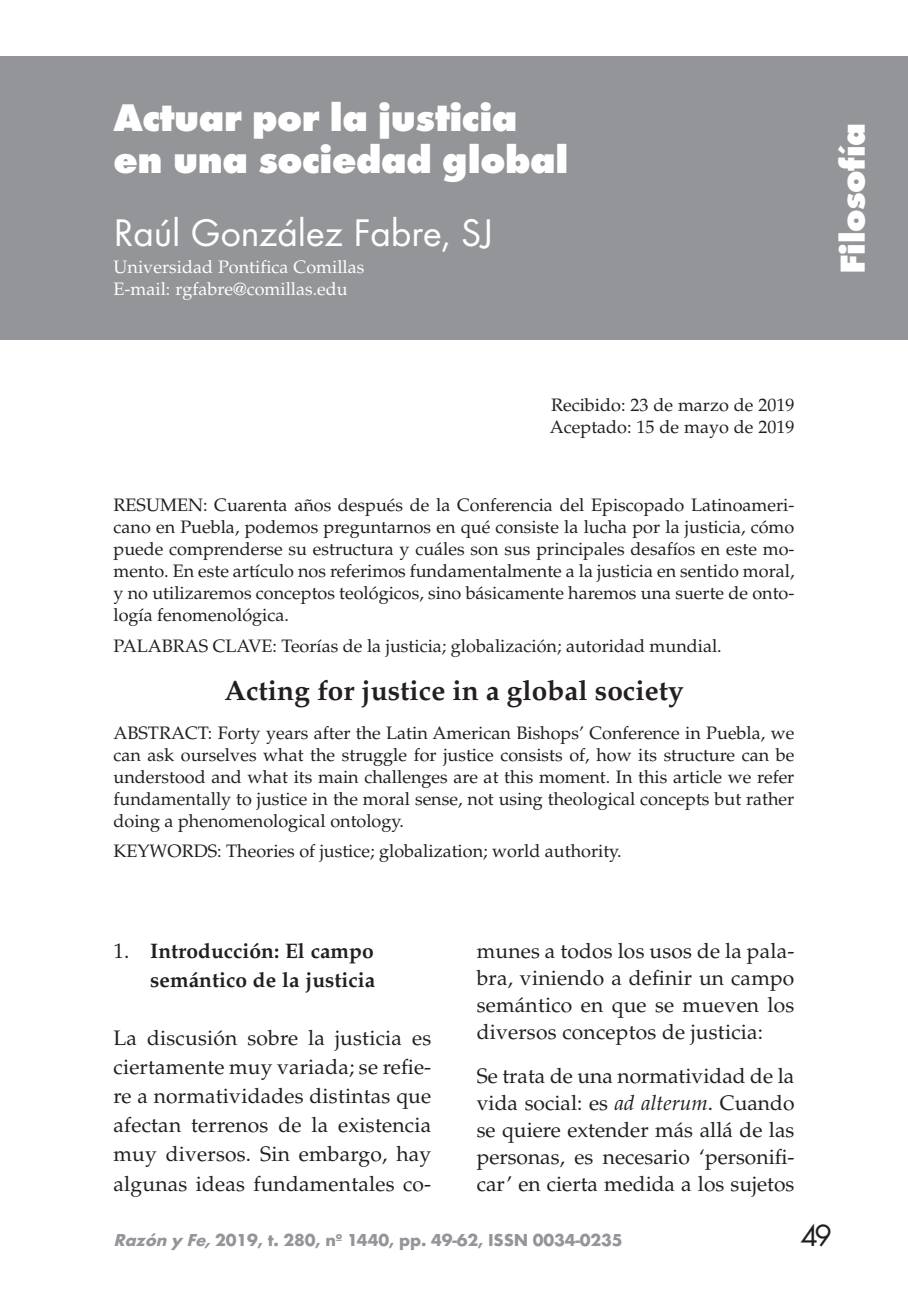
<style>
.page{position:relative;width:908px;height:1304px;background:#fff}
.page>*{position:absolute;margin:0;border:0;box-sizing:border-box;transform-origin:0 0}
.t1{font:800 40px/42px "Futura T";letter-spacing:-.01em;color:#fff}
.t2{font:40px "Futura T";letter-spacing:-.01em;color:#fff}
.t3{font:800 36px "Futura T";letter-spacing:-.01em;color:#fff}
.t4{font:32px "Futura T";color:#231f20}
.t5{font:700 28px "Palatino";color:#231f20}
.t6{font:21px/27px "Palatino";letter-spacing:.01em;color:#231f20;text-align:justify}
.t7{font:700 21px/29.2px "Palatino";color:#231f20;text-align:right}
.t8{font:18px/22px "Palatino";color:#231f20;text-align:justify}
.t9{font:18px/22px "Palatino";color:#fff}
.t10{font:700 18px "Futura T";letter-spacing:-.01em;color:#939598}
.s1{font-weight:400}
.s2{font-style:italic}
</style>
<div class="page">
<div style="left:0;top:57px;width:907px;height:283px;background:#939598"></div>
<p class="t1" style="left:113px;top:97px;width:456px">Actuar por la justicia en una sociedad global</p>
<p class="t2" style="left:113px;top:209px;width:381px">Raúl González Fabre, SJ</p>
<p class="t9" style="left:113px;top:257px;width:252px">Universidad Pontifica Comillas<br>E-mail: rgfabre@comillas.edu</p>
<p class="t8" style="left:549px;top:394px;width:246px">Recibido: 23 de marzo de 2019<br>Aceptado: 15 de mayo de 2019</p>
<p class="t8" style="left:113px;top:495px;width:682px">RESUMEN: Cuarenta años después de la Conferencia del Episcopado Latinoameri&shy;cano en Puebla, podemos preguntarnos en qué consiste la lucha por la justicia, cómo puede comprenderse su estructura y cuáles son sus principales desafíos en este mo&shy;mento. En este artículo nos referimos fundamentalmente a la justicia en sentido moral, y no utilizaremos conceptos teológicos, sino básicamente haremos una suerte de onto&shy;logía fenomenológica.</p>
<p class="t8" style="left:113px;top:635px;width:609px">PALABRAS CLAVE: Teorías de la justicia; globalización; autoridad mundial.</p>
<p class="t5" style="left:224px;top:674px;width:460px">Acting for justice in a global society</p>
<p class="t8" style="left:113px;top:722px;width:682px">ABSTRACT: Forty years after the Latin American Bishops’ Conference in Puebla, we can ask ourselves what the struggle for justice consists of, how its structure can be understood and what its main challenges are at this moment. In this article we refer fundamentally to justice in the moral sense, not using theological concepts but rather doing a phenomenological ontology.</p>
<p class="t8" style="left:113px;top:840px;width:509px">KEYWORDS: Theories of justice; globalization; world authority.</p>
<p class="t7" style="left:113px;top:937px;width:263px"><span class="s1">1.</span> Introducción: El campo semántico de la justicia</p>
<p class="t6" style="left:113px;top:1024px;width:319px;line-height:29.2px">La discusión sobre la justicia es ciertamente muy variada; se refie&shy;re a normatividades distintas que afectan terrenos de la existencia muy diversos. Sin embargo, hay algunas ideas fundamentales co-</p>
<p class="t6" style="left:476px;top:938px;width:319px">munes a todos los usos de la pala&shy;bra, viniendo a definir un campo semántico en que se mueven los diversos conceptos de justicia:</p>
<p class="t6" style="left:476px;top:1063px;width:319px">Se trata de una normatividad de la vida social: es <span class="s2">ad alterum</span>. Cuando se quiere extender más allá de las personas, es necesario ‘personifi&shy;car’ en cierta medida a los sujetos</p>
<p class="t3" style="left:830px;top:274px;width:152px;rotate:-90deg">Filosofía</p>
<p class="t10" style="left:113px;top:1230px;width:510px"><span class="s2">Razón y Fe,</span>2019, t. 280, nº 1440, pp. 49-62, ISSN 0034-0235</p>
<p class="t4" style="left:799px;top:1217px;width:34px">49</p>
</div>
